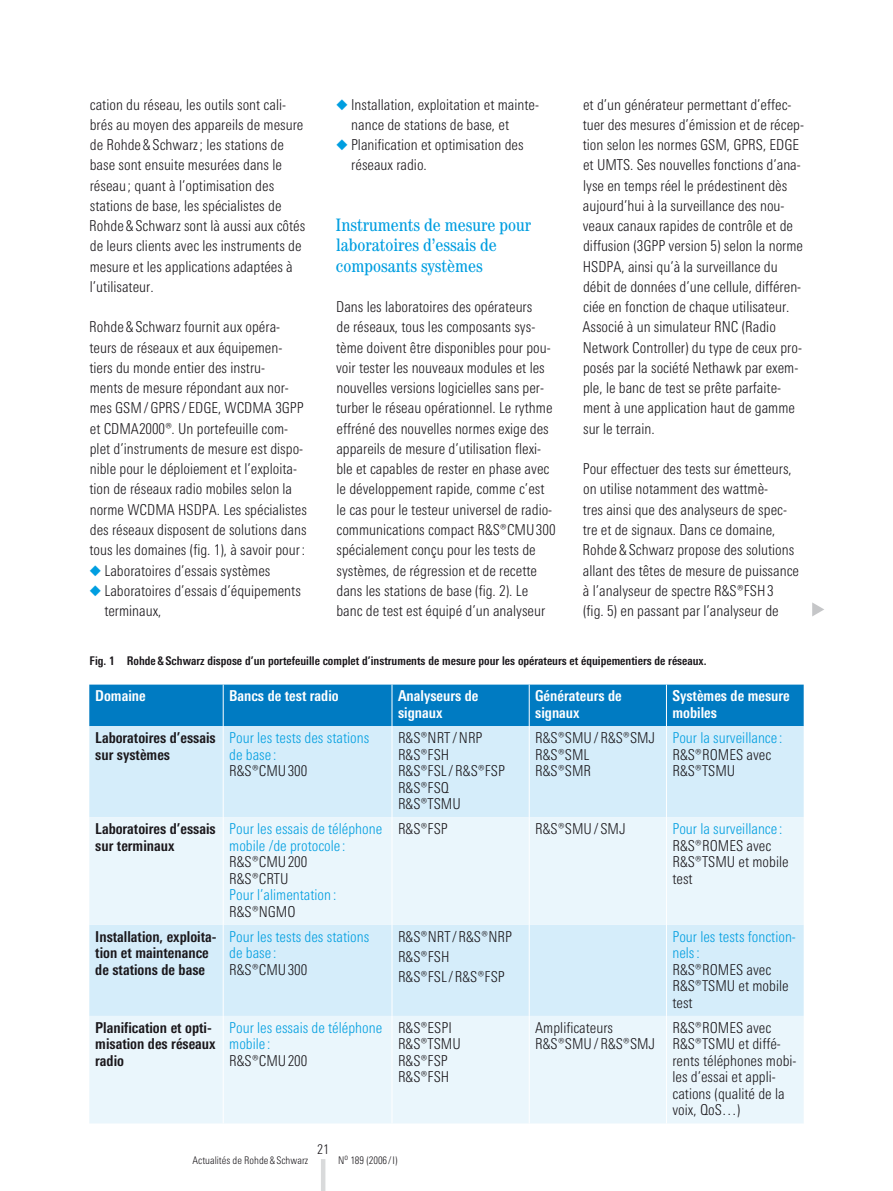
<style>
.page{position:relative;width:893px;height:1191px;background:#fff}
.page>*{position:absolute;margin:0;border:0;box-sizing:border-box;transform-origin:0 0}
.t1{font:condensed 18px/20.2px "Century";color:#009ee0}
.t2{font:300 15px/20.2px "RS Univers Cond";color:#1a171b}
.t3{font:300 15px/16.5px "RS Univers Cond";color:#009ee0}
.t4{font:700 15px/16.5px "RS Univers Cond";color:#1a171b}
.t5{font:700 15px/16.5px "RS Univers Cond";color:#fff}
.t6{font:300 13.5px "RS Univers Cond";color:#1a171b}
.t7{font:700 12px "RS Univers Cond";color:#1a171b}
.t8{font:300 10.5px "RS Univers Cond";color:#1a171b}
.s1{color:#009ee0}
</style>
<div class="page">
<hr style="left:321px;top:1161px;width:4px;height:30px;background:#d9dadb">
<div style="left:89px;top:684px;width:715px;height:42px;background:#007bc2"></div>
<div style="left:89px;top:726px;width:715px;height:91px;background:#d5edfa"></div>
<svg style="left:89px;top:817px;width:715px;height:306px;background:#e3f3fb"></svg>
<hr style="left:223px;top:684px;width:1px;height:42px;background:#fff">
<hr style="left:223px;top:726px;width:1px;height:91px;background:#fff">
<hr style="left:223px;top:817px;width:1px;height:107px;background:#fff">
<hr style="left:223px;top:924px;width:1px;height:92px;background:#fff">
<hr style="left:223px;top:1016px;width:1px;height:107px;background:#fff">
<hr style="left:392px;top:684px;width:1px;height:42px;background:#fff">
<hr style="left:392px;top:726px;width:1px;height:91px;background:#fff">
<hr style="left:392px;top:817px;width:1px;height:107px;background:#fff">
<hr style="left:392px;top:924px;width:1px;height:92px;background:#fff">
<hr style="left:392px;top:1016px;width:1px;height:107px;background:#fff">
<hr style="left:529px;top:684px;width:1px;height:42px;background:#fff">
<hr style="left:529px;top:726px;width:1px;height:91px;background:#fff">
<hr style="left:529px;top:817px;width:1px;height:107px;background:#fff">
<hr style="left:529px;top:924px;width:1px;height:92px;background:#fff">
<hr style="left:529px;top:1016px;width:1px;height:107px;background:#fff">
<hr style="left:666px;top:684px;width:1px;height:42px;background:#fff">
<hr style="left:666px;top:726px;width:1px;height:91px;background:#fff">
<hr style="left:666px;top:817px;width:1px;height:107px;background:#fff">
<hr style="left:666px;top:924px;width:1px;height:92px;background:#fff">
<hr style="left:666px;top:1016px;width:1px;height:107px;background:#fff">
<svg style="left:812px;top:602px;width:12px;height:14px"></svg>
<p class="t2" style="left:582px;top:94px;width:223px">et d’un générateur permettant d’effec&shy;tuer des mesures d’émission et de récep&shy;tion selon les normes GSM, GPRS, EDGE et UMTS. Ses nouvelles fonctions d’ana&shy;lyse en temps réel le prédestinent dès aujourd’hui à la surveillance des nou&shy;veaux canaux rapides de contrôle et de diffusion (3GPP version 5) selon la norme HSDPA, ainsi qu’à la surveillance du débit de données d’une cellule, différen&shy;ciée en fonction de chaque utilisateur.<br>Associé à un simulateur RNC (Radio Network Controller) du type de ceux pro&shy;posés par la société Nethawk par exem&shy;ple, le banc de test se prête parfaite&shy;ment à une application haut de gamme sur le terrain.</p>
<p class="t2" style="left:583px;top:459px;width:218px">Pour effectuer des tests sur émetteurs, on utilise notamment des wattmè-<br>tres ainsi que des analyseurs de spec&shy;tre et de signaux. Dans ce domaine, Rohde&amp;Schwarz propose des solutions allant des têtes de mesure de puissance à l’analyseur de spectre R&amp;S®FSH3<br>(fig. 5) en passant par l’analyseur de</p>
<p class="t2" style="left:89px;top:94px;width:218px">cation du réseau, les outils sont cali&shy;brés au moyen des appareils de mesure de Rohde&amp;Schwarz; les stations de base sont ensuite mesurées dans le réseau ; quant à l’optimisation des stations de base, les spécialistes de Rohde&amp;Schwarz sont là aussi aux côtés de leurs clients avec les instruments de mesure et les applications adaptées à l’utilisateur.</p>
<p class="t2" style="left:89px;top:317px;width:219px">Rohde&amp;Schwarz fournit aux opéra&shy;teurs de réseaux et aux équipemen&shy;tiers du monde entier des instru-<br>ments de mesure répondant aux nor&shy;mes GSM/GPRS / EDGE, WCDMA 3GPP et CDMA2000®. Un portefeuille com&shy;plet d’instruments de mesure est dispo&shy;nible pour le déploiement et l’exploita&shy;tion de réseaux radio mobiles selon la norme WCDMA HSDPA. Les spécialistes des réseaux disposent de solutions dans tous les domaines (fig. 1), à savoir pour:</p>
<p class="t2" style="left:90px;top:560px;width:182px"><span class="s1">◆</span> Laboratoires d’essais systèmes</p>
<p class="t2" style="left:104px;top:580px;width:198px;text-indent:-15px"><span class="s1">◆</span> Laboratoires d’essais d’équipements terminaux,</p>
<p class="t2" style="left:351px;top:94px;width:189px;text-indent:-15px"><span class="s1">◆</span> Installation, exploitation et mainte&shy;nance de stations de base, et</p>
<p class="t2" style="left:351px;top:135px;width:174px;text-indent:-15px"><span class="s1">◆</span> Planification et optimisation des réseaux radio.</p>
<p class="t1" style="left:336px;top:215px;width:197px">Instruments de mesure pour laboratoires d’essais de composants systèmes</p>
<p class="t2" style="left:336px;top:297px;width:221px">Dans les laboratoires des opérateurs<br>de réseaux, tous les composants sys&shy;tème doivent être disponibles pour pou&shy;voir tester les nouveaux modules et les nouvelles versions logicielles sans per&shy;turber le réseau opérationnel. Le rythme effréné des nouvelles normes exige des appareils de mesure d’utilisation flexi&shy;ble et capables de rester en phase avec le développement rapide, comme c’est le cas pour le testeur universel de radio&shy;communications compact R&amp;S®CMU300 spécialement conçu pour les tests de systèmes, de régression et de recette dans les stations de base (fig. 2). Le banc de test est équipé d’un analyseur</p>
<p class="t7" style="left:90px;top:654px;width:618px">Fig. 1 Rohde &amp; Schwarz dispose d’un portefeuille complet d’instruments de mesure pour les opérateurs et équipementiers de réseaux.</p>
<p class="t5" style="left:95px;top:688px;width:52px">Domaine</p>
<p class="t5" style="left:229px;top:688px;width:111px">Bancs de test radio</p>
<p class="t5" style="left:398px;top:688px;width:82px">Analyseurs de signaux</p>
<p class="t5" style="left:535px;top:688px;width:88px">Générateurs de signaux</p>
<p class="t5" style="left:672px;top:688px;width:119px">Systèmes de mesure mobiles</p>
<p class="t4" style="left:95px;top:729px;width:122px">Laboratoires d’essais sur systèmes</p>
<p class="t3" style="left:229px;top:729px;width:142px">Pour les tests des stations de base :</p>
<p class="t2" style="left:229px;top:760px;width:80px">R&amp;S®CMU300</p>
<p class="t2" style="left:398px;top:729px;width:109px;line-height:16.5px">R&amp;S®NRT /NRP<br>R&amp;S®FSH<br>R&amp;S®FSL/R&amp;S®FSP<br>R&amp;S®FSQ<br>R&amp;S®TSMU</p>
<p class="t2" style="left:535px;top:729px;width:122px;line-height:16.5px">R&amp;S®SMU/R&amp;S®SMJ<br>R&amp;S®SML<br>R&amp;S®SMR</p>
<p class="t3" style="left:672px;top:729px;width:112px">Pour la surveillance :</p>
<p class="t2" style="left:672px;top:746px;width:100px;line-height:16.5px">R&amp;S®ROMES avec<br>R&amp;S®TSMU</p>
<p class="t4" style="left:95px;top:820px;width:122px">Laboratoires d’essais sur terminaux</p>
<p class="t3" style="left:229px;top:820px;width:155px">Pour les essais de téléphone mobile /de protocole :</p>
<p class="t2" style="left:229px;top:853px;width:80px;line-height:16.5px">R&amp;S®CMU200<br>R&amp;S®CRTU</p>
<p class="t3" style="left:229px;top:886px;width:109px">Pour l’alimentation :</p>
<p class="t2" style="left:229px;top:901px;width:68px">R&amp;S®NGMO</p>
<p class="t4" style="left:95px;top:928px;width:123px">Installation, exploita&shy;tion et maintenance de stations de base</p>
<p class="t3" style="left:229px;top:928px;width:142px">Pour les tests des stations de base :</p>
<p class="t2" style="left:229px;top:959px;width:80px">R&amp;S®CMU300</p>
<p class="t4" style="left:95px;top:1019px;width:122px">Planification et opti&shy;misation des réseaux radio</p>
<p class="t3" style="left:229px;top:1019px;width:155px">Pour les essais de téléphone mobile :</p>
<p class="t2" style="left:229px;top:1050px;width:80px">R&amp;S®CMU200</p>
<p class="t6" style="left:317px;top:1141px;width:13px">21</p>
<p class="t2" style="left:398px;top:818px;width:51px">R&amp;S®FSP</p>
<p class="t2" style="left:535px;top:818px;width:92px">R&amp;S®SMU/ SMJ</p>
<p class="t3" style="left:672px;top:820px;width:112px">Pour la surveillance :</p>
<p class="t2" style="left:672px;top:837px;width:118px;line-height:16.5px">R&amp;S®ROMES avec<br>R&amp;S®TSMU et mobile test</p>
<p class="t2" style="left:398px;top:926px;width:115px">R&amp;S®NRT/R&amp;S®NRP<br>R&amp;S®FSH<br>R&amp;S®FSL/R&amp;S®FSP</p>
<p class="t3" style="left:672px;top:928px;width:125px">Pour les tests fonction&shy;nels:</p>
<p class="t2" style="left:672px;top:961px;width:118px;line-height:16.5px">R&amp;S®ROMES avec<br>R&amp;S®TSMU et mobile test</p>
<p class="t2" style="left:398px;top:1019px;width:64px;line-height:16.5px">R&amp;S®ESPI<br>R&amp;S®TSMU<br>R&amp;S®FSP<br>R&amp;S®FSH</p>
<p class="t2" style="left:535px;top:1019px;width:122px;line-height:16.5px">Amplificateurs<br>R&amp;S®SMU/R&amp;S®SMJ</p>
<p class="t2" style="left:672px;top:1019px;width:126px;line-height:16.5px">R&amp;S®ROMES avec<br>R&amp;S®TSMU et diffé&shy;rents téléphones mobi&shy;les d’essai et appli&shy;cations (qualité de la voix, QoS…)</p>
<p class="t8" style="left:193px;top:1153px;width:117px">Actualités de Rohde&amp;Schwarz</p>
<p class="t8" style="left:338px;top:1153px;width:61px">N<sup>o</sup> 189 (2006/I)</p>
</div>
